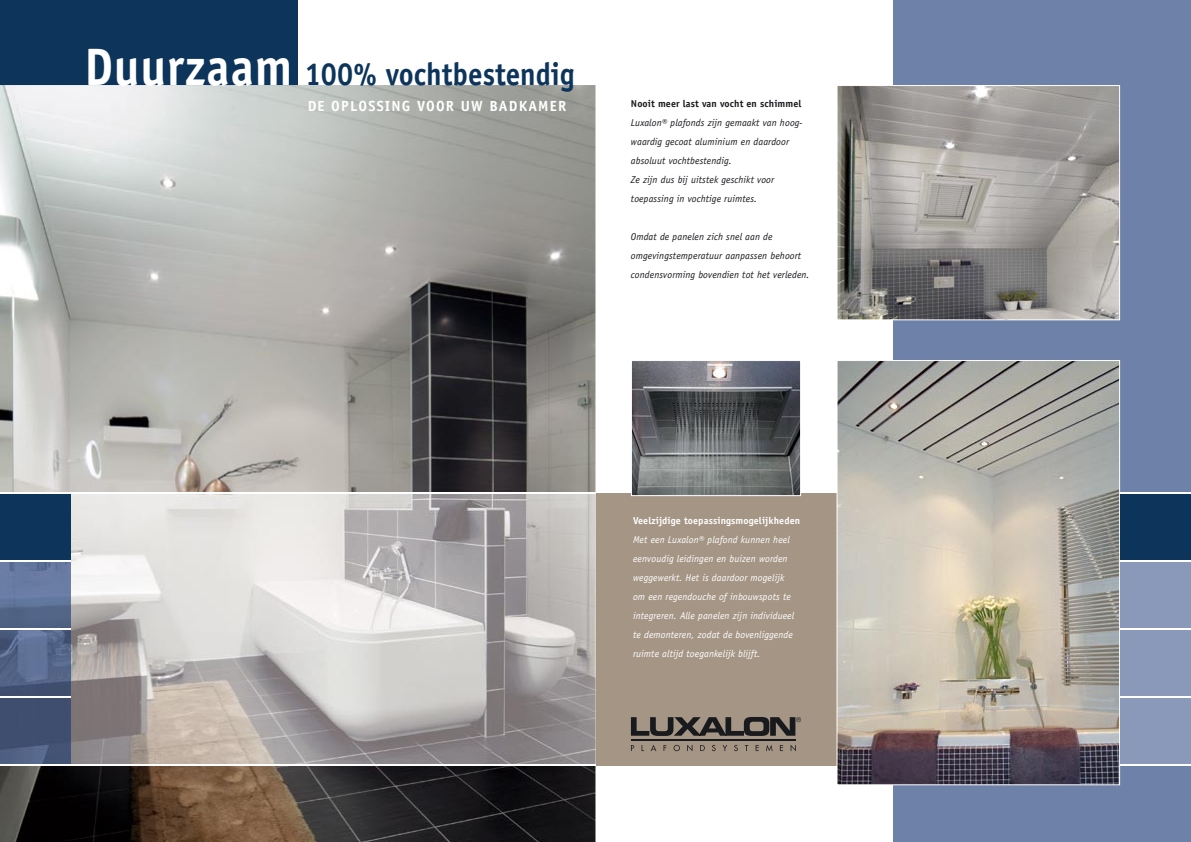
<style>
.page{position:relative;width:1191px;height:842px;background:#fff}
.page>*{position:absolute;margin:0;border:0;box-sizing:border-box;transform-origin:0 0}
.t1{font:700 31.9px "Officina Sans";color:#0d345b;scale:.91 1}
.t2{font:700 14.7px "Officina Sans";letter-spacing:.08em;color:#fff}
.t3{font:italic 10px/19px "Officina Sans";letter-spacing:.01em;color:#191a1e}
.t4{font:italic 10px/19px "Officina Sans";letter-spacing:.01em;color:#fff}
.t5{font:700 10px "Officina Sans";letter-spacing:.01em;color:#fff}
.t6{font:700 10px "Officina Sans";letter-spacing:.01em;color:#191a1e}
.s1{font-size:52.8px;color:#fff}
</style>
<div class="page">
<div style="left:0;top:0;width:298px;height:842px;background:#0d345b"></div>
<div style="left:893px;top:0;width:298px;height:842px;background:#6e81a8"></div>
<div style="left:595px;top:493px;width:298px;height:272px;background:#a49585"></div>
<img style="left:0;top:85px;width:595px;height:757px">
<svg style="left:631px;top:745px;width:165px;height:6px"></svg>
<svg style="left:631px;top:717px;width:170px;height:19px"></svg>
<hr style="left:631px;top:739px;width:165px;height:1px;background:#191a1e">
<img style="left:71px;top:494px;width:524px;height:271px">
<div style="left:0;top:698px;width:71px;height:67px;background:#3f4e6f"></div>
<img style="left:0;top:731px;width:70px;height:34px">
<svg style="left:836px;top:360px;width:284px;height:425px;background:#aca79e"></svg>
<svg style="left:631px;top:361px;width:170px;height:135px;background:#6b6d71"></svg>
<svg style="left:837px;top:85px;width:283px;height:235px;background:#999692"></svg>
<img style="left:0;top:562px;width:71px;height:135px">
<div style="left:0;top:493px;width:71px;height:68px;background:#0d345b"></div>
<hr style="left:0;top:493px;width:595px;height:1px;background:#fff">
<hr style="left:0;top:765px;width:595px;height:1px;background:#fff">
<hr style="left:0;top:561px;width:71px;height:1px;background:#fff">
<hr style="left:0;top:629px;width:71px;height:1px;background:#fff">
<hr style="left:0;top:697px;width:71px;height:1px;background:#fff">
<div style="left:1120px;top:697px;width:71px;height:68px;background:#8a98ba"></div>
<div style="left:1120px;top:629px;width:71px;height:68px;background:#8a98ba"></div>
<div style="left:1120px;top:493px;width:71px;height:68px;background:#0d345b"></div>
<div style="left:1120px;top:561px;width:71px;height:68px;background:#8a98ba"></div>
<hr style="left:1120px;top:561px;width:71px;height:1px;background:#fff">
<hr style="left:1120px;top:629px;width:71px;height:1px;background:#fff">
<hr style="left:1120px;top:697px;width:71px;height:1px;background:#fff">
<hr style="left:1120px;top:493px;width:71px;height:1px;background:#fff">
<hr style="left:1120px;top:765px;width:71px;height:1px;background:#fff">
<h1 class="t1" style="left:84px;top:54px;width:540px"><span class="s1">Duurzaam</span> 100% vochtbestendig</h1>
<h2 class="t2" style="left:308px;top:97px;width:260px">DE OPLOSSING VOOR UW BADKAMER</h2>
<p class="t6" style="left:631px;top:97px;width:172px">Nooit meer last van vocht en schimmel</p>
<p class="t3" style="left:631px;top:113px;width:173px">Luxalon® plafonds zijn gemaakt van hoog&shy;waardig gecoat aluminium en daardoor absoluut vochtbestendig.<br>Ze zijn dus bij uitstek geschikt voor toepassing in vochtige ruimtes.</p>
<p class="t3" style="left:631px;top:227px;width:180px">Omdat de panelen zich snel aan de omgevings temperatuur aanpassen behoort condens vorming bovendien tot het verleden.</p>
<p class="t5" style="left:633px;top:514px;width:169px">Veelzijdige toepassingsmogelijkheden</p>
<p class="t4" style="left:633px;top:530px;width:163px">Met een Luxalon® plafond kunnen heel een voudig leidingen en buizen worden weg gewerkt. Het is daardoor mogelijk om een regen douche of inbouwspots te integreren. Alle panelen zijn individueel te demonteren, zodat de bovenliggende ruimte altijd toe gankelijk blijft.</p>
</div>
